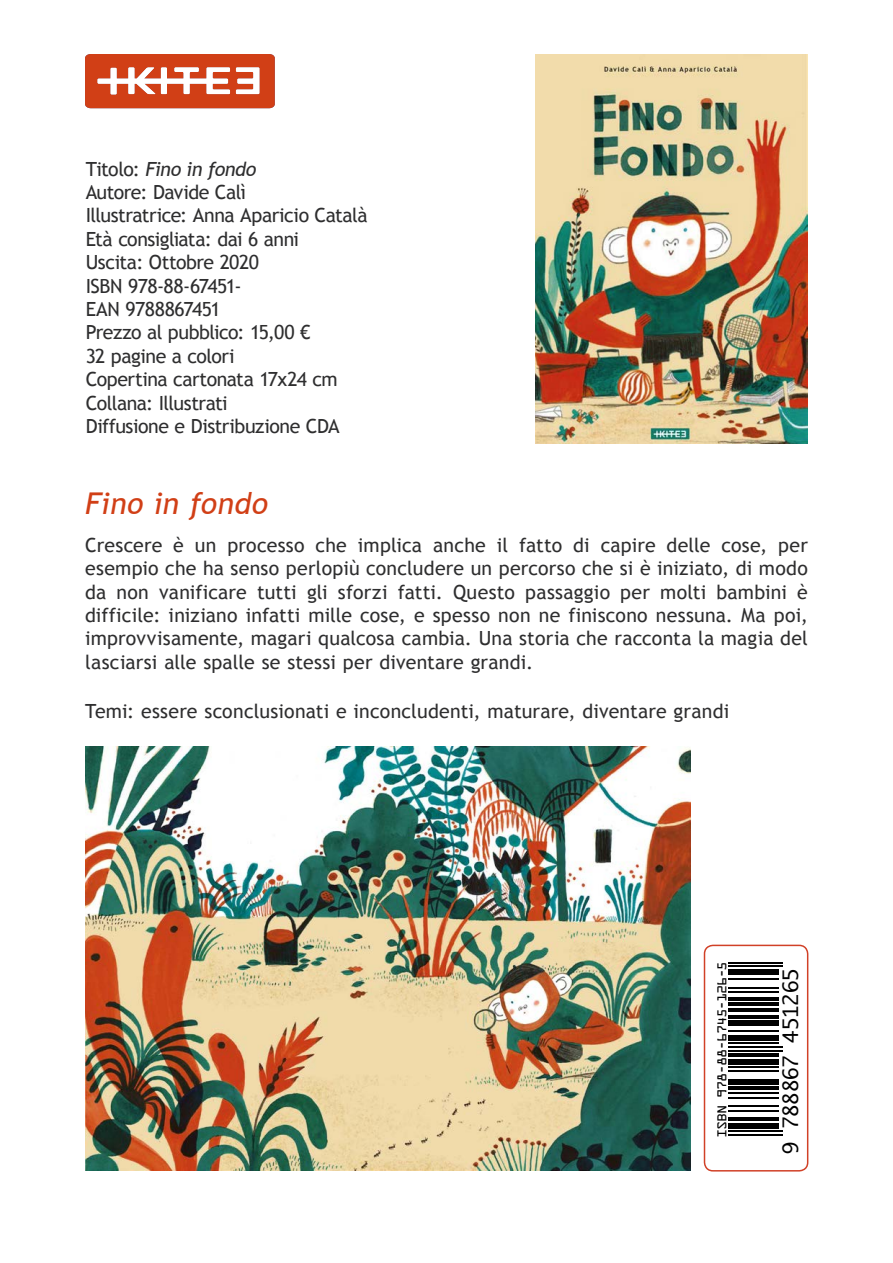
<style>
.page{position:relative;width:893px;height:1263px;background:#fff}
.page>*{position:absolute;margin:0;border:0;box-sizing:border-box;transform-origin:0 0}
.t1{font:italic 30px "Trebuchet MS";letter-spacing:.01em;color:#d13f16}
.t2{font:20.25px "Monaco";color:#000}
.t3{font:19.5px/23.4px "Trebuchet MS";letter-spacing:-.02em;color:#2e2e2f;text-align:justify}
.t4{font:19.5px "Trebuchet MS";letter-spacing:.01em;color:#2e2e2f}
.t5{font:11.55px "OCRA Std";letter-spacing:-.1em;color:#010101;scale:1.11 1}
.s1{font-style:italic}
</style>
<div class="page">
<svg style="left:85px;top:54px;width:190px;height:54px"></svg>
<img style="left:536px;top:54px;width:271px;height:389px">
<img style="left:85px;top:746px;width:606px;height:424px">
<div style="left:215px;top:783px;width:51px;height:45px;background:#fff"></div>
<hr style="left:728px;top:1134px;width:55px;height:2px;background:#000">
<hr style="left:728px;top:1130px;width:55px;height:2px;background:#000">
<div style="left:728px;top:1123px;width:51px;height:5px;background:#000"></div>
<hr style="left:728px;top:1117px;width:51px;height:4px;background:#000">
<hr style="left:728px;top:1110px;width:51px;height:2px;background:#000">
<hr style="left:728px;top:1105px;width:51px;height:1px;background:#000">
<hr style="left:728px;top:1097px;width:51px;height:2px;background:#000">
<hr style="left:728px;top:1092px;width:51px;height:2px;background:#000">
<hr style="left:728px;top:1086px;width:51px;height:4px;background:#000">
<div style="left:728px;top:1079px;width:51px;height:5px;background:#000"></div>
<hr style="left:728px;top:1070px;width:51px;height:2px;background:#000">
<hr style="left:728px;top:1066px;width:51px;height:2px;background:#000">
<div style="left:728px;top:1059px;width:51px;height:5px;background:#000"></div>
<hr style="left:728px;top:1053px;width:51px;height:4px;background:#000">
<hr style="left:728px;top:1050px;width:55px;height:1px;background:#000">
<hr style="left:728px;top:1046px;width:55px;height:2px;background:#000">
<hr style="left:728px;top:1042px;width:51px;height:2px;background:#000">
<div style="left:728px;top:1035px;width:51px;height:6px;background:#000"></div>
<hr style="left:728px;top:1030px;width:51px;height:1px;background:#000">
<div style="left:728px;top:1020px;width:51px;height:6px;background:#000"></div>
<hr style="left:728px;top:1015px;width:51px;height:4px;background:#000">
<hr style="left:728px;top:1008px;width:51px;height:3px;background:#000">
<hr style="left:728px;top:1002px;width:51px;height:4px;background:#000">
<hr style="left:728px;top:997px;width:51px;height:3px;background:#000">
<hr style="left:728px;top:991px;width:51px;height:2px;background:#000">
<hr style="left:728px;top:987px;width:51px;height:2px;background:#000">
<hr style="left:728px;top:978px;width:51px;height:2px;background:#000">
<div style="left:728px;top:969px;width:51px;height:6px;background:#000"></div>
<hr style="left:728px;top:965px;width:55px;height:2px;background:#000">
<hr style="left:728px;top:962px;width:55px;height:2px;background:#000">
<div style="left:704px;top:945px;width:104px;height:226px;border:2px solid #d14127;border-radius:9px"></div>
<p class="t3" style="left:86px;top:157px;width:283px;text-align:left">Titolo: <span class="s1">Fino in fondo<br></span>Autore: Davide Calì<br>Illustratrice: Anna Aparicio Català<br>Età consigliata: dai 6 anni<br>Uscita: Ottobre 2020<br>ISBN 978-88-67451-<br>EAN 9788867451<br>Prezzo al pubblico: 15,00 €<br>32 pagine a colori<br>Copertina cartonata 17x24 cm<br>Collana: Illustrati<br>Diffusione e Distribuzione CDA</p>
<h1 class="t1" style="left:85px;top:486px;width:184px">Fino in fondo</h1>
<p class="t3" style="left:85px;top:533px;width:724px">Crescere è un processo che implica anche il fatto di capire delle cose, per esempio che ha senso perlopiù concludere un percorso che si è iniziato, di modo da non vanificare tutti gli sforzi fatti. Questo passaggio per molti bambini è difficile: iniziano infatti mille cose, e spesso non ne finiscono nessuna. Ma poi, improvvisamente, magari qualcosa cambia. Una storia che racconta la magia del lasciarsi alle spalle se stessi per diventare grandi.</p>
<p class="t4" style="left:85px;top:699px;width:646px">Temi: essere sconclusionati e inconcludenti, maturare, diventare grandi</p>
<p class="t5" style="left:717px;top:1138px;width:161px;rotate:-90deg">ISBN 978-88-6745-126-5</p>
<p class="t2" style="left:773px;top:1154px;width:187px;rotate:-90deg">9 788867 451265</p>
</div>
